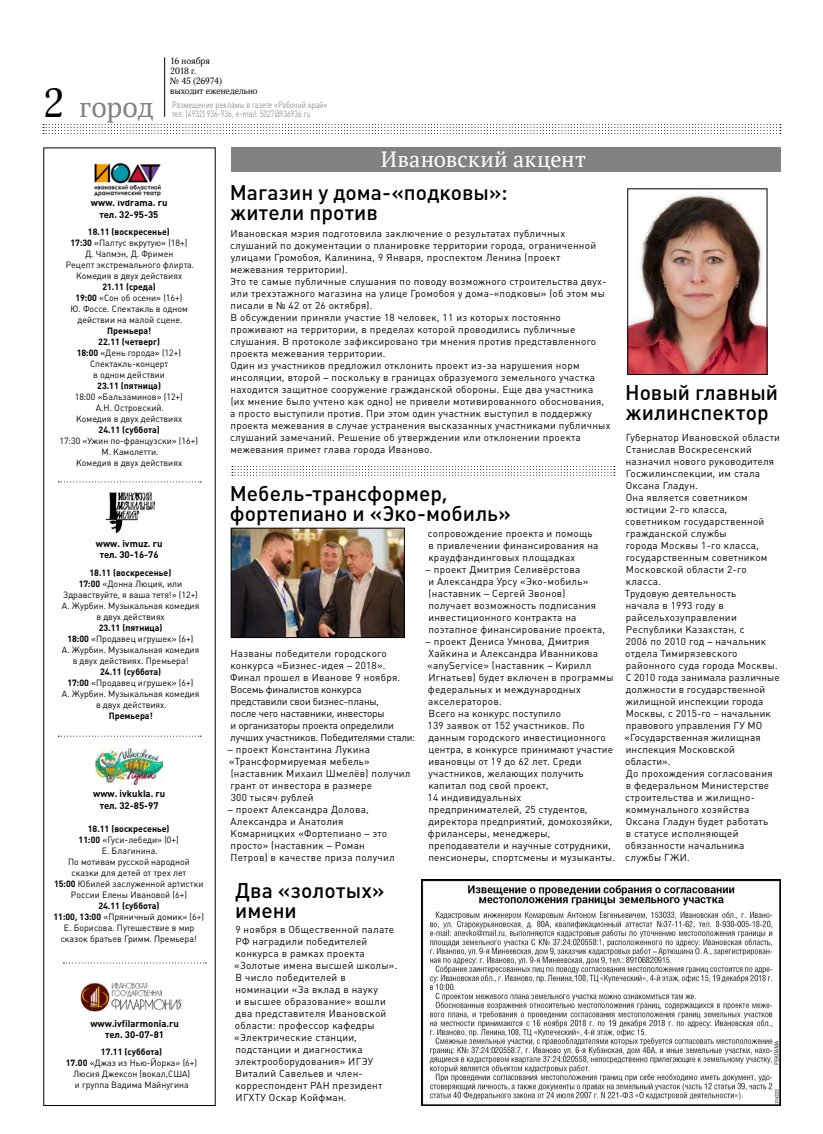
<style>
.page{position:relative;width:823px;height:1134px;background:#fff}
.page>*{position:absolute;margin:0;border:0;box-sizing:border-box;transform-origin:0 0}
.t1{font:28px "PT Serif";color:#808284}
.t2{font:22px "PT Serif";color:#fff}
.t3{font:500 21px/20px "Plumb";color:#000}
.t4{font:10px/12px "Plumb";letter-spacing:.025em;color:#000}
.t5{font:10px/12px "Plumb";letter-spacing:-.015em;color:#000}
.t6{font:700 9.5px/11.4px "Plumb";color:#000;text-align:center}
.t7{font:9px/11px "Plumb";color:#000;text-align:center}
.t8{font:300 9px/9px "Plumb";color:#6d6e71;scale:.8 1}
.t9{font:9px/10px "Adonis C";letter-spacing:.005em;color:#000}
.s1{font-family:"Adonis C";font-size:40px;color:#000}
.s2{font-weight:700}
</style>
<div class="page">
<svg style="left:43px;top:124px;width:737px;height:10px"></svg>
<hr style="left:164px;top:57px;width:1px;height:60px;background:#000">
<svg style="left:232px;top:466px;width:382px;height:10px"></svg>
<div style="left:231px;top:148px;width:549px;height:24px;background:#808284"></div>
<img style="left:421px;top:880px;width:359px;height:226px">
<img style="left:233px;top:530px;width:169px;height:106px">
<div style="left:231px;top:528px;width:173px;height:110px;border:1px solid #000"></div>
<img style="left:629px;top:194px;width:135px;height:179px">
<div style="left:627px;top:189px;width:139px;height:186px;border:1px solid #000"></div>
<img style="left:96px;top:748px;width:67px;height:36px">
<img style="left:94px;top:162px;width:67px;height:35px">
<img style="left:105px;top:492px;width:51px;height:42px">
<svg style="left:58px;top:481px;width:143px;height:1px"></svg>
<svg style="left:58px;top:736px;width:143px;height:1px"></svg>
<img style="left:80px;top:982px;width:102px;height:30px">
<svg style="left:63px;top:962px;width:143px;height:1px"></svg>
<p class="t1" style="left:43px;top:88px;width:113px"><span class="s1">2</span> город</p>
<p class="t9" style="left:170px;top:56px;width:89px">16 ноября<br>2018 г.<br>№ 45 (26974)<br>выходит еженедельно</p>
<p class="t8" style="left:172px;top:100px;width:196px">Размещение рекламы в газете «Рабочий край» тел. (4932) 936-936, e-mail: 5027@936936.ru</p>
<p class="t6" style="left:91px;top:197px;width:78px">www. ivdrama. ru тел. 32-95-35</p>
<p class="t7" style="left:60px;top:226px;width:140px"><span class="s2">18.11 (воскресенье)<br>17:30</span> «Палтус вкрутую» (18+)<br>Д. Чапмэн, Д. Фримен<br>Рецепт экстремального флирта.<br>Комедия в двух действиях<br><span class="s2">21.11 (среда)<br>19:00</span> «Сон об осени» (16+)<br>Ю. Фоссе. Спектакль в одном действии на малой сцене.<br><span class="s2">Премьера!<br>22.11 (четверг)<br>18:00</span> «День города» (12+)<br>Спектакль-концерт<br>в одном действии<br><span class="s2">23.11 (пятница)<br></span>18:00 «Бальзаминов» (12+)<br>А.Н. Островский.<br>Комедия в двух действиях<br><span class="s2">24.11 (суббота)<br></span>17:30 «Ужин по-французски» (16+)<br>М. Камолетти.<br>Комедия в двух действиях</p>
<p class="t6" style="left:96px;top:538px;width:68px">www. ivmuz. ru тел. 30-16-76</p>
<p class="t7" style="left:62px;top:567px;width:139px"><span class="s2">18.11 (воскресенье)<br>17:00</span> «Донна Люция, или<br>Здравствуйте, я ваша тетя!» (12+)<br>А. Журбин. Музыкальная комедия в двух действиях<br><span class="s2">23.11 (пятница)<br>18:00</span> «Продавец игрушек» (6+)<br>А. Журбин. Музыкальная комедия в двух действиях. Премьера!<br><span class="s2">24.11 (суббота)<br>17:00</span> «Продавец игрушек» (6+)<br>А. Журбин. Музыкальная комедия в двух действиях.<br><span class="s2">Премьера!</span></p>
<p class="t6" style="left:93px;top:788px;width:74px">www. ivkukla. ru тел. 32-85-97</p>
<p class="t7" style="left:53px;top:824px;width:152px"><span class="s2">18.11 (воскресенье)<br>11:00</span> «Гуси-лебеди» (0+)<br>Е. Благинина.<br>По мотивам русской народной сказки для детей от трех лет<br><span class="s2">15:00</span> Юбилей заслуженной артистки<br>России Елены Ивановой (6+)<br><span class="s2">24.11 (суббота)<br>11:00, 13:00</span> «Пряничный домик» (6+)<br>Е. Борисова. Путешествие в мир сказок братьев Гримм. Премьера!</p>
<p class="t6" style="left:90px;top:1018px;width:90px">www.ivfilarmonia.ru тел. 30-07-81</p>
<p class="t7" style="left:66px;top:1046px;width:133px"><span class="s2">17.11 (суббота)<br>17.00</span> «Джаз из Нью-Йорка» (6+)<br>Люсия Джексон (вокал,США)<br>и группа Вадима Майнугина</p>
<p class="t2" style="left:380px;top:145px;width:206px">Ивановский акцент</p>
<p class="t3" style="left:230px;top:182px;width:279px">Магазин у дома-«подковы»: жители против</p>
<p class="t4" style="left:230px;top:227px;width:382px">Ивановская мэрия подготовила заключение о результатах публичных слушаний по документации о планировке территории города, ограниченной улицами Громобоя, Калинина, 9 Января, проспектом Ленина (проект межевания территории).<br>Это те самые публичные слушания по поводу возможного строительства двух&shy;или трехэтажного магазина на улице Громобоя у дома-«подковы» (об этом мы писали в № 42 от 26 октября).<br>В обсуждении приняли участие 18 человек, 11 из которых постоянно проживают на территории, в пределах которой проводились публичные слушания. В протоколе зафиксировано три мнения против представленного проекта межевания территории.<br>Один из участников предложил отклонить проект из-за нарушения норм инсоляции, второй – поскольку в границах образуемого земельного участка находится защитное сооружение гражданской обороны. Еще два участника<br>(их мнение было учтено как одно) не привели мотивированного обоснования, а просто выступили против. При этом один участник выступил в поддержку проекта межевания в случае устранения высказанных участниками публичных слушаний замечаний. Решение об утверждении или отклонении проекта межевания примет глава города Иваново.</p>
<p class="t3" style="left:229px;top:483px;width:282px">Мебель-трансформер, фортепиано и «Эко-мобиль»</p>
<p class="t5" style="left:230px;top:647px;width:186px">Названы победители городского конкурса «Бизнес-идея – 2018».<br>Финал прошел в Иванове 9 ноября.<br>Восемь финалистов конкурса представили свои бизнес-планы,<br>после чего наставники, инвесторы<br>и организаторы проекта определили лучших участников. Победителями стали:</p>
<p class="t4" style="left:228px;top:743px;width:184px">– проект Константина Лукина «Трансформируемая мебель» (наставник Михаил Шмелёв) получил грант от инвестора в размере<br>300 тысяч рублей</p>
<p class="t4" style="left:228px;top:803px;width:168px">– проект Александра Долова,<br>Александра и Анатолия<br>Комарницких «Фортепиано – это просто» (наставник – Роман<br>Петров) в качестве приза получил</p>
<p class="t3" style="left:235px;top:880px;width:151px">Два «золотых» имени</p>
<p class="t4" style="left:234px;top:923px;width:164px">9 ноября в Общественной палате<br>РФ наградили победителей конкурса в рамках проекта «Золотые имена высшей школы».<br>В число победителей в номинации «За вклад в науку<br>и высшее образование» вошли два представителя Ивановской области: профессор кафедры «Электрические станции, подстанции и диагностика электрооборудования» ИГЭУ<br>Виталий Савельев и член&shy;корреспондент РАН президент<br>ИГХТУ Оскар Койфман.</p>
<p class="t4" style="left:427px;top:527px;width:172px">сопровождение проекта и помощь в привлечении финансирования на краудфандинговых площадках</p>
<p class="t4" style="left:425px;top:563px;width:181px">– проект Дмитрия Селивёрстова<br>и Александра Урсу «Эко-мобиль» (наставник – Сергей Звонов) получает возможность подписания инвестиционного контракта на поэтапное финансирование проекта,</p>
<p class="t4" style="left:425px;top:635px;width:191px">– проект Дениса Умнова, Дмитрия<br>Хайкина и Александра Иванникова «anyService» (наставник – Кирилл<br>Игнатьев) будет включен в программы федеральных и международных акселераторов.<br>Всего на конкурс поступило<br>139 заявок от 152 участников. По данным городского инвестиционного центра, в конкурсе принимают участие ивановцы от 19 до 62 лет. Среди участников, желающих получить капитал под свой проект,<br>14 индивидуальных предпринимателей, 25 студентов, директора предприятий, домохозяйки, фрилансеры, менеджеры, преподаватели и научные сотрудники, пенсионеры, спортсмены и музыканты.</p>
<p class="t3" style="left:625px;top:382px;width:154px">Новый главный жилинспектор</p>
<p class="t4" style="left:624px;top:431px;width:157px">Губернатор Ивановской области<br>Станислав Воскресенский назначил нового руководителя<br>Госжилинспекции, им стала<br>Оксана Гладун.<br>Она является советником юстиции 2-го класса, советником государственной гражданской службы<br>города Москвы 1-го класса, государственным советником<br>Московской области 2-го класса.<br>Трудовую деятельность<br>начала в 1993 году в райсельхозуправлении<br>Республики Казахстан, с<br>2006 по 2010 год – начальник отдела Тимирязевского районного суда города Москвы.<br>С 2010 года занимала различные должности в государственной жилищной инспекции города<br>Москвы, с 2015-го – начальник правового управления ГУ МО «Государственная жилищная инспекция Московской области».<br>До прохождения согласования<br>в федеральном Министерстве строительства и жилищно&shy;коммунального хозяйства<br>Оксана Гладун будет работать<br>в статусе исполняющей обязанности начальника службы ГЖИ.</p>
</div>
